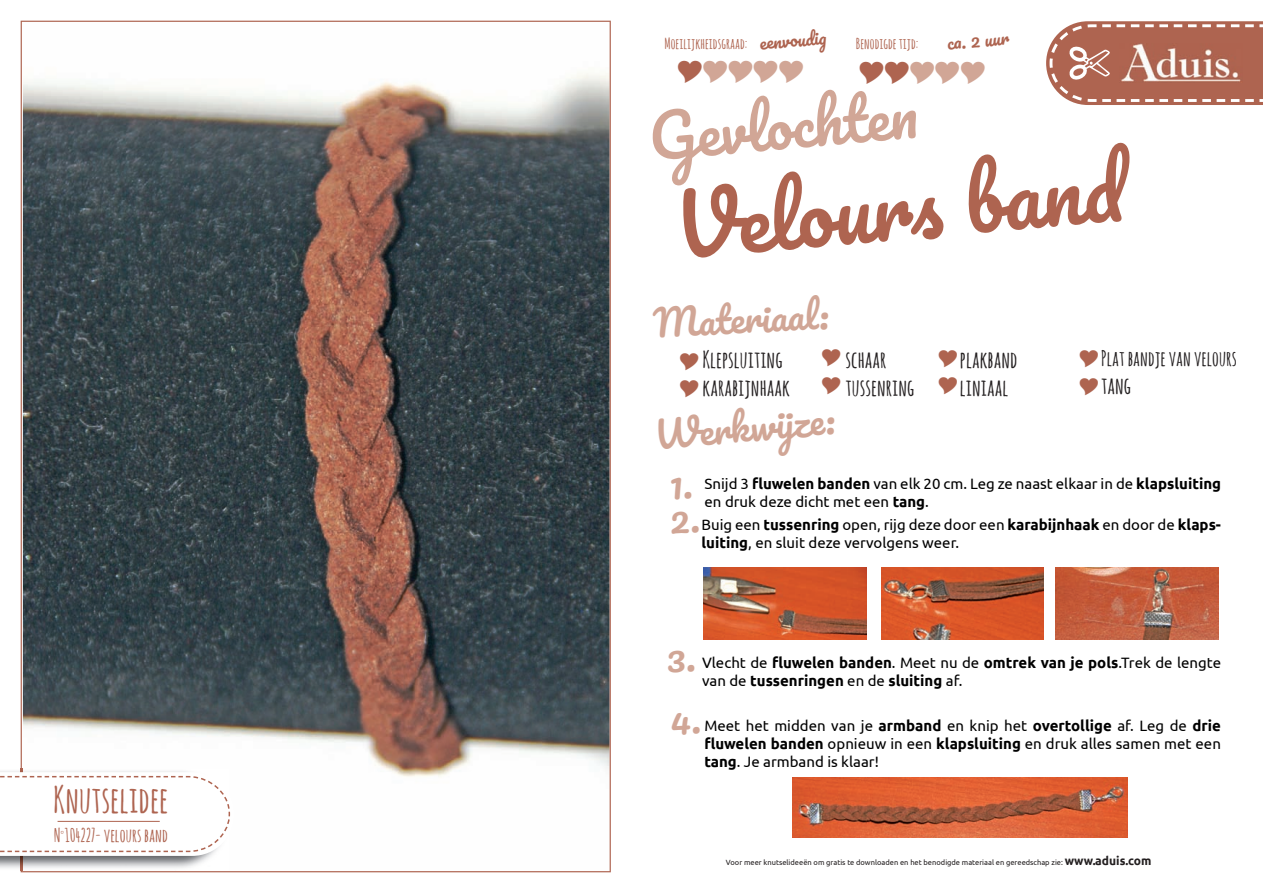
<style>
.page{position:relative;width:1263px;height:893px;background:#fff}
.page>*{position:absolute;margin:0;border:0;box-sizing:border-box;transform-origin:0 0}
.t1{font:82.5px "Pacifico";color:#ae6450}
.t2{font:58.95px "Pacifico";color:#d1a696}
.t3{font:36.75px "Pacifico";color:#d1a696}
.t4{font:700 36.45px "Amatic SC";color:#ae6450}
.t5{font:700 23.25px/27.9px "Amatic SC";color:#231f20}
.t6{font:700 21px "Amatic SC";color:#231f20}
.t7{font:700 18.45px "Amatic SC";color:#ae6450}
.t8{font:17.25px "Pacifico";color:#ae6450}
.t9{font:15px/18px "Ubuntu";color:#000}
.t10{font:700 15px/18px "Ubuntu";color:#000}
.t11{font:700 15px "Amatic SC";color:#ae6450}
.t12{font:7.5px "Ubuntu";color:#231f20}
.s1{font-weight:700}
.s2{font-weight:400}
.s3{font-weight:700;font-size:12px}
</style>
<div class="page">
<svg style="left:21px;top:21px;width:590px;height:851px"></svg>
<img style="left:0;top:769px;width:229px;height:101px">
<img style="left:20px;top:769px;width:2px;height:101px">
<svg style="left:0;top:772px;width:234px;height:84px"></svg>
<hr style="left:58px;top:821px;width:102px;height:1px;background:#ae6450">
<svg style="left:1046px;top:21px;width:217px;height:84px;background:#bb7e6e"></svg>
<img style="left:704px;top:567px;width:163px;height:72px">
<img style="left:882px;top:567px;width:161px;height:72px">
<img style="left:1055px;top:567px;width:163px;height:72px">
<img style="left:792px;top:777px;width:335px;height:60px">
<h3 class="t4" style="left:53px;top:773px;width:117px">Knutselidee</h3>
<p class="t7" style="left:54px;top:822px;width:116px">N<sup>°</sup>104227- velours band</p>
<p class="t11" style="left:664px;top:33px;width:84px">Moeilijkheidsgraad:</p>
<p class="t8" style="left:759px;top:34px;width:68px;rotate:-5deg">eenvoudig</p>
<p class="t11" style="left:856px;top:33px;width:64px">Benodigde tijd:</p>
<p class="t8" style="left:946px;top:34px;width:63px;rotate:-5deg">ca. 2 uur</p>
<h2 class="t2" style="left:646px;top:106px;width:272px;rotate:-5deg">Gevlochten</h2>
<h1 class="t1" style="left:670px;top:183px;width:453px;rotate:-5deg">Velours band</h1>
<h3 class="t3" style="left:652px;top:304px;width:177px;rotate:-3deg">Materiaal:</h3>
<h3 class="t5" style="left:702px;top:345px;width:89px">Klepsluiting karabijnhaak</h3>
<h3 class="t5" style="left:960px;top:345px;width:59px">plakband liniaal</h3>
<h3 class="t6" style="left:1101px;top:343px;width:137px">Plat bandje van velours</h3>
<h3 class="t5" style="left:845px;top:345px;width:70px">schaar tussenring</h3>
<h3 class="t5" style="left:1101px;top:370px;width:32px">tang</h3>
<h3 class="t3" style="left:653px;top:416px;width:182px;rotate:-5deg">Werkwijze:</h3>
<p class="t9" style="left:704px;top:474px;width:518px">Snijd 3 <span class="s1">fluwelen banden</span> van elk 20 cm. Leg ze naast elkaar in de <span class="s1">klapsluiting </span>en druk deze dicht met een <span class="s1">tang</span>.</p>
<p class="t9" style="left:701px;top:515px;width:521px">Buig een <span class="s1">tussenring</span> open, rijg deze door een <span class="s1">karabijnhaak</span> en door de <span class="s1">klaps&shy;luiting</span>, en sluit deze vervolgens weer.</p>
<p class="t10" style="left:702px;top:653px;width:520px"><span class="s2">Vlecht de</span> fluwelen banden<span class="s2">. Meet nu de</span> omtrek van je pols<span class="s2">.Trek de lengte van de</span> tussenringen <span class="s2">en de</span> sluiting <span class="s2">af.</span></p>
<p class="t9" style="left:704px;top:717px;width:518px;text-align:justify">Meet het midden van je <span class="s1">armband</span> en knip het <span class="s1">overtollige</span> af. Leg de <span class="s1">drie fluwelen banden</span> opnieuw in een <span class="s1">klapsluiting</span> en druk alles samen met een <span class="s1">tang</span>. Je armband is klaar!</p>
<p class="t12" style="left:726px;top:858px;width:427px">Voor meer knutselideeën om gratis te downloaden en het benodigde materiaal en gereedschap zie: <span class="s3">www.aduis.com</span></p>
</div>
